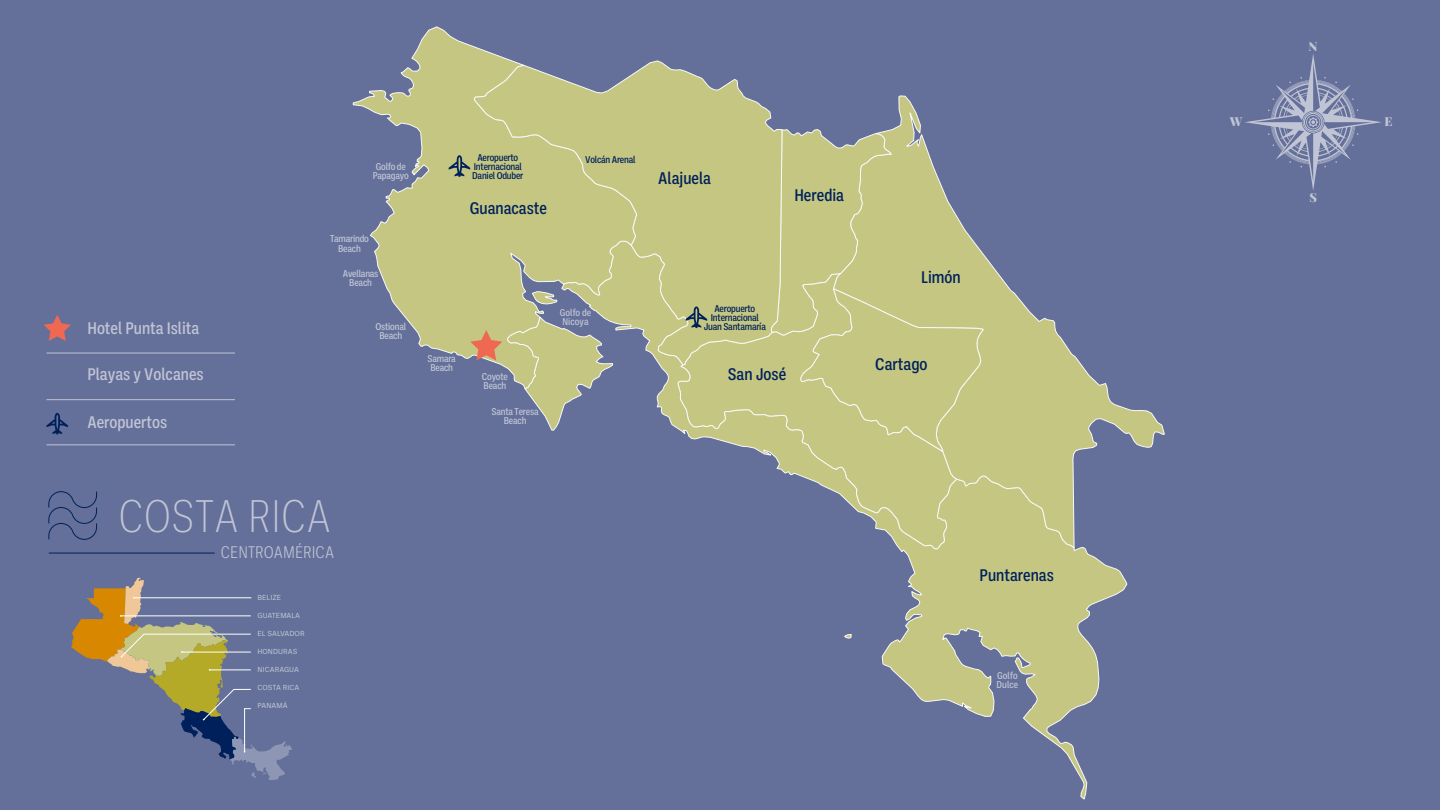
<style>
.page{position:relative;width:1440px;height:810px;background:#647099}
.page>*{position:absolute;margin:0;border:0;box-sizing:border-box;transform-origin:0 0}
.t1{font:200 46.8px "Ballinger Condensed";color:#c0c4d5}
.t2{font:500 17.17px "Ballinger Condensed";color:#00205b}
.t3{font:500 17.17px "Ballinger Condensed";color:#c0c4d5}
.t4{font:300 17.17px "Ballinger Condensed";color:#c0c4d5}
.t5{font:900 12.45px "Playfair Display";color:#c0c4d5}
.t6{font:500 10.05px/9.1px "Ballinger Condensed";letter-spacing:-.02em;color:#c0c4d5;text-align:center}
.t7{font:500 10.05px/9.1px "Ballinger Condensed";letter-spacing:-.02em;color:#00205b;text-align:center}
.t8{font:500 10.05px/9.1px "Ballinger Condensed";color:#c0c4d5}
.t9{font:7.5px "Ballinger";color:#c0c4d5}
</style>
<div class="page">
<svg style="left:527px;top:365px;width:601px;height:435px"></svg>
<svg style="left:833px;top:95px;width:332px;height:455px"></svg>
<svg style="left:352px;top:26px;width:286px;height:367px"></svg>
<svg style="left:771px;top:129px;width:213px;height:324px;background:#bdc086"></svg>
<svg style="left:474px;top:60px;width:309px;height:305px;background:#babd87"></svg>
<svg style="left:470px;top:330px;width:32px;height:30px"></svg>
<svg style="left:44px;top:315px;width:27px;height:26px"></svg>
<svg style="left:449px;top:155px;width:21px;height:22px"></svg>
<svg style="left:47px;top:413px;width:21px;height:21px"></svg>
<svg style="left:686px;top:306px;width:21px;height:22px"></svg>
<svg style="left:48px;top:491px;width:49px;height:49px"></svg>
<hr style="left:49px;top:553px;width:166px;height:1px;background:#00205b">
<svg style="left:71px;top:578px;width:221px;height:202px"></svg>
<hr style="left:47px;top:399px;width:188px;height:1px;background:#c0c4d5">
<hr style="left:47px;top:444px;width:188px;height:1px;background:#c0c4d5">
<hr style="left:47px;top:353px;width:188px;height:1px;background:#c0c4d5">
<svg style="left:1245px;top:54px;width:136px;height:136px"></svg>
<h2 class="t3" style="left:87px;top:318px;width:114px">Hotel Punta Islita</h2>
<h2 class="t3" style="left:87px;top:365px;width:118px">Playas y Volcanes</h2>
<h2 class="t3" style="left:87px;top:412px;width:81px">Aeropuertos</h2>
<p class="t6" style="left:373px;top:162px;width:37px;text-align:left">Golfo de<br>Papagayo</p>
<p class="t7" style="left:472px;top:153px;width:53px">Aeropuerto<br>Internacional<br>Daniel Oduber</p>
<p class="t6" style="left:330px;top:235px;width:40px">Tamarindo<br>Beach</p>
<p class="t6" style="left:343px;top:269px;width:37px">Avellanas<br>Beach</p>
<p class="t6" style="left:375px;top:322px;width:32px">Ostional<br>Beach</p>
<h2 class="t2" style="left:470px;top:198px;width:79px">Guanacaste</h2>
<p class="t6" style="left:427px;top:354px;width:30px;text-align:left">Samara<br>Beach</p>
<p class="t6" style="left:482px;top:372px;width:28px;text-align:left">Coyote<br>Beach</p>
<p class="t6" style="left:492px;top:407px;width:49px">Santa Teresa<br>Beach</p>
<p class="t7" style="left:585px;top:155px;width:52px">Volcán Arenal</p>
<p class="t8" style="left:560px;top:308px;width:33px">Golfo de<br>Nicoya</p>
<h2 class="t2" style="left:658px;top:168px;width:54px">Alajuela</h2>
<h2 class="t2" style="left:794px;top:186px;width:51px">Heredia</h2>
<p class="t7" style="left:704px;top:304px;width:64px">Aeropuerto<br>Internacional<br>Juan Santamaría</p>
<h2 class="t2" style="left:728px;top:364px;width:60px">San José</h2>
<h1 class="t1" style="left:118px;top:491px;width:214px">COSTA RICA</h1>
<h2 class="t4" style="left:221px;top:543px;width:115px">CENTROAMÉRICA</h2>
<p class="t9" style="left:257px;top:593px;width:25px">BELIZE</p>
<p class="t9" style="left:257px;top:611px;width:44px">GUATEMALA</p>
<p class="t9" style="left:257px;top:629px;width:49px">EL SALVADOR</p>
<p class="t9" style="left:257px;top:647px;width:41px">HONDURAS</p>
<p class="t9" style="left:257px;top:665px;width:43px">NICARAGUA</p>
<p class="t9" style="left:257px;top:683px;width:43px">COSTA RICA</p>
<p class="t9" style="left:257px;top:701px;width:32px">PANAMÁ</p>
<h2 class="t2" style="left:921px;top:268px;width:41px">Limón</h2>
<h2 class="t2" style="left:875px;top:355px;width:54px">Cartago</h2>
<h2 class="t2" style="left:980px;top:566px;width:76px">Puntarenas</h2>
<p class="t8" style="left:997px;top:671px;width:23px">Golfo<br>Dulce</p>
<p class="t5" style="left:1309px;top:37px;width:11px">N</p>
<p class="t5" style="left:1230px;top:111px;width:14px">W</p>
<p class="t5" style="left:1384px;top:111px;width:10px">E</p>
<p class="t5" style="left:1309px;top:188px;width:9px">S</p>
</div>
